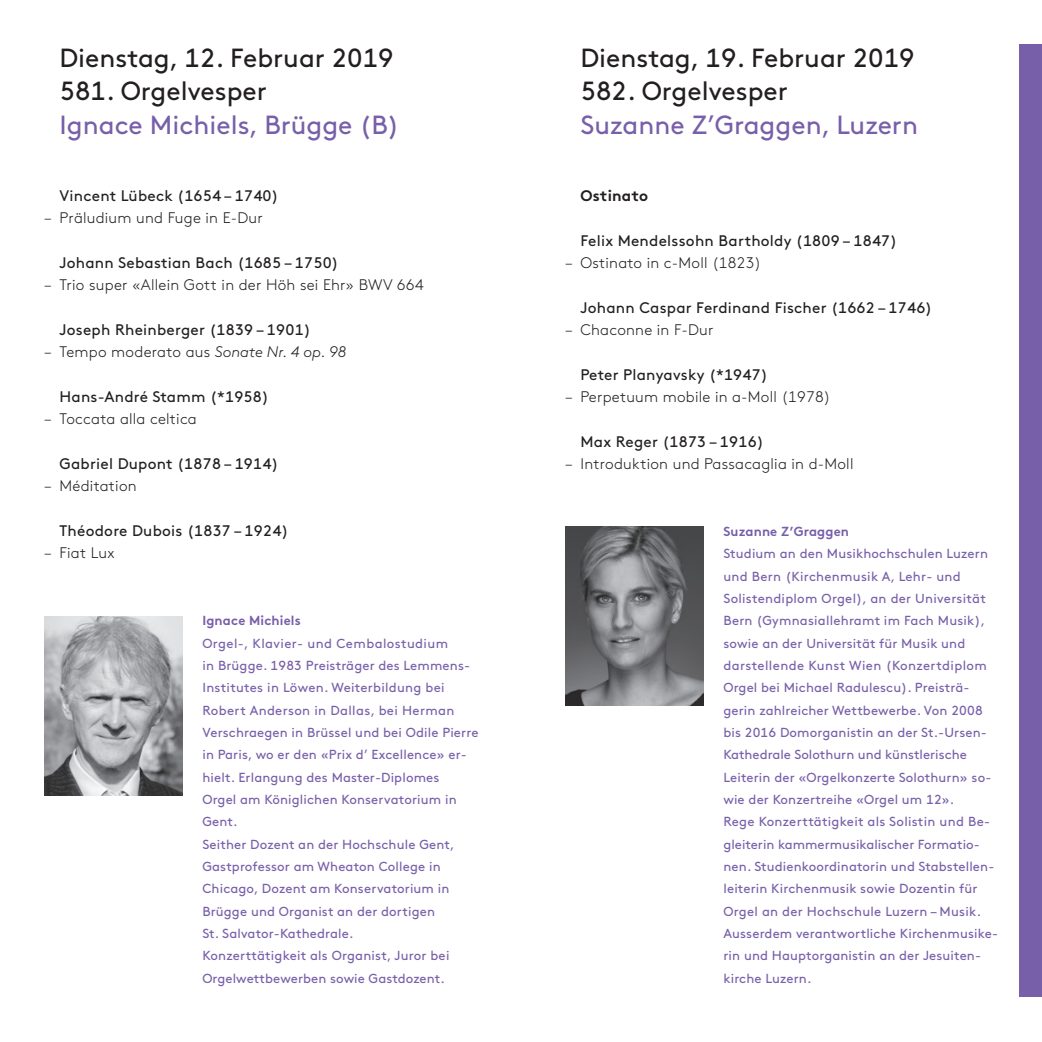
<style>
.page{position:relative;width:1042px;height:1042px;background:#fff}
.page>*{position:absolute;margin:0;border:0;box-sizing:border-box;transform-origin:0 0}
.t1{font:26.25px/33.4px "Brown Pro";color:#231f20}
.t2{font:26.25px "Brown Pro";color:#785fa9}
.t3{font:15.4px/22.4px "Brown Pro";letter-spacing:.015em;color:#231f20}
.t4{font:300 15.4px "Brown Pro";letter-spacing:.015em;color:#231f20}
.t5{font:700 15.4px "Brown Pro";letter-spacing:.015em;color:#231f20}
.t6{font:13.12px/22.4px "Brown Pro";letter-spacing:.01em;color:#785fa9}
.t7{font:700 13.12px "Brown Pro";letter-spacing:.01em;color:#785fa9}
.s1{font-weight:300}
.s2{font-weight:300;font-style:italic}
</style>
<div class="page">
<div style="left:1019px;top:45px;width:23px;height:952px;background:#785fa9"></div>
<img style="left:45px;top:616px;width:138px;height:179px">
<img style="left:566px;top:527px;width:137px;height:178px">
<h1 class="t1" style="left:60px;top:39px;width:336px">Dienstag, 12. Februar 2019<br>581. Orgelvesper</h1>
<h1 class="t2" style="left:60px;top:105px;width:341px">Ignace Michiels, Brügge (B)</h1>
<p class="t4" style="left:45px;top:207px;width:8px">–</p>
<p class="t4" style="left:45px;top:274px;width:8px">–</p>
<p class="t4" style="left:45px;top:341px;width:8px">–</p>
<p class="t4" style="left:45px;top:407px;width:8px">–</p>
<p class="t4" style="left:45px;top:474px;width:8px">–</p>
<p class="t4" style="left:45px;top:541px;width:8px">–</p>
<p class="t3" style="left:60px;top:183px;width:221px">Vincent Lübeck (1654 – 1740)</p>
<p class="t4" style="left:60px;top:207px;width:205px">Präludium und Fuge in E-Dur</p>
<p class="t3" style="left:60px;top:250px;width:281px">Johann Sebastian Bach (1685 – 1750)</p>
<p class="t4" style="left:60px;top:274px;width:365px">Trio super «Allein Gott in der Höh sei Ehr» BWV 664</p>
<p class="t3" style="left:60px;top:317px;width:288px">Joseph Rheinberger (1839 – 1901)<br><span class="s1">Tempo moderato aus</span> <span class="s2">Sonate Nr. 4 op. 98</span></p>
<p class="t3" style="left:60px;top:384px;width:211px">Hans-André Stamm (*1958)</p>
<p class="t4" style="left:60px;top:407px;width:139px">Toccata alla celtica</p>
<p class="t3" style="left:60px;top:451px;width:220px">Gabriel Dupont (1878 – 1914)</p>
<p class="t4" style="left:60px;top:474px;width:79px">Méditation</p>
<p class="t3" style="left:60px;top:518px;width:230px">Théodore Dubois (1837 – 1924)</p>
<p class="t4" style="left:60px;top:541px;width:56px">Fiat Lux</p>
<p class="t7" style="left:202px;top:610px;width:100px">Ignace Michiels</p>
<p class="t6" style="left:202px;top:631px;width:278px">Orgel-, Klavier- und Cembalostudium<br>in Brügge. 1983 Preisträger des Lemmens-Institutes in Löwen. Weiterbildung bei Robert Anderson in Dallas, bei Herman Verschraegen in Brüssel und bei Odile Pierre in Paris, wo er den «Prix d’ Excellence» er&shy;hielt. Erlangung des Master-Diplomes<br>Orgel am Königlichen Konservatorium in Gent.<br>Seither Dozent an der Hochschule Gent, Gastprofessor am Wheaton College in Chicago, Dozent am Konservatorium in Brügge und Organist an der dortigen<br>St. Salvator-Kathedrale.<br>Konzerttätigkeit als Organist, Juror bei Orgelwettbewerben sowie Gastdozent.</p>
<h1 class="t1" style="left:580px;top:39px;width:336px">Dienstag, 19. Februar 2019<br>582. Orgelvesper</h1>
<h1 class="t2" style="left:580px;top:105px;width:339px">Suzanne Z’Graggen, Luzern</h1>
<p class="t4" style="left:566px;top:251px;width:8px">–</p>
<p class="t4" style="left:566px;top:318px;width:8px">–</p>
<p class="t4" style="left:566px;top:385px;width:8px">–</p>
<p class="t4" style="left:566px;top:452px;width:8px">–</p>
<p class="t5" style="left:580px;top:183px;width:69px">Ostinato</p>
<p class="t3" style="left:580px;top:228px;width:318px">Felix Mendelssohn Bartholdy (1809 – 1847)</p>
<p class="t4" style="left:580px;top:251px;width:182px">Ostinato in c-Moll (1823)</p>
<p class="t3" style="left:580px;top:295px;width:353px">Johann Caspar Ferdinand Fischer (1662 – 1746)</p>
<p class="t4" style="left:580px;top:318px;width:134px">Chaconne in F-Dur</p>
<p class="t3" style="left:580px;top:362px;width:189px">Peter Planyavsky (*1947)</p>
<p class="t4" style="left:580px;top:385px;width:252px">Perpetuum mobile in a-Moll (1978)</p>
<p class="t3" style="left:580px;top:429px;width:185px">Max Reger (1873 – 1916)</p>
<p class="t4" style="left:580px;top:452px;width:274px">Introduktion und Passacaglia in d-Moll</p>
<p class="t7" style="left:723px;top:521px;width:127px">Suzanne Z’Graggen</p>
<p class="t6" style="left:723px;top:541px;width:276px">Studium an den Musikhochschulen Luzern und Bern (Kirchenmusik A, Lehr- und Solistendiplom Orgel), an der Universität Bern (Gymnasiallehramt im Fach Musik), sowie an der Universität für Musik und darstellende Kunst Wien (Konzertdiplom Orgel bei Michael Radulescu). Preisträ&shy;gerin zahlreicher Wettbewerbe. Von 2008 bis 2016 Domorganistin an der St.-Ursen-Kathedrale Solothurn und künstlerische Leiterin der «Orgelkonzerte Solothurn» so&shy;wie der Konzertreihe «Orgel um 12».<br>Rege Konzerttätigkeit als Solistin und Be&shy;gleiterin kammermusikalischer Formatio&shy;nen. Studienkoordinatorin und Stabstellen&shy;leiterin Kirchenmusik sowie Dozentin für Orgel an der Hochschule Luzern – Musik.<br>Ausserdem verantwortliche Kirchenmusike&shy;rin und Hauptorganistin an der Jesuiten&shy;kirche Luzern.</p>
</div>
